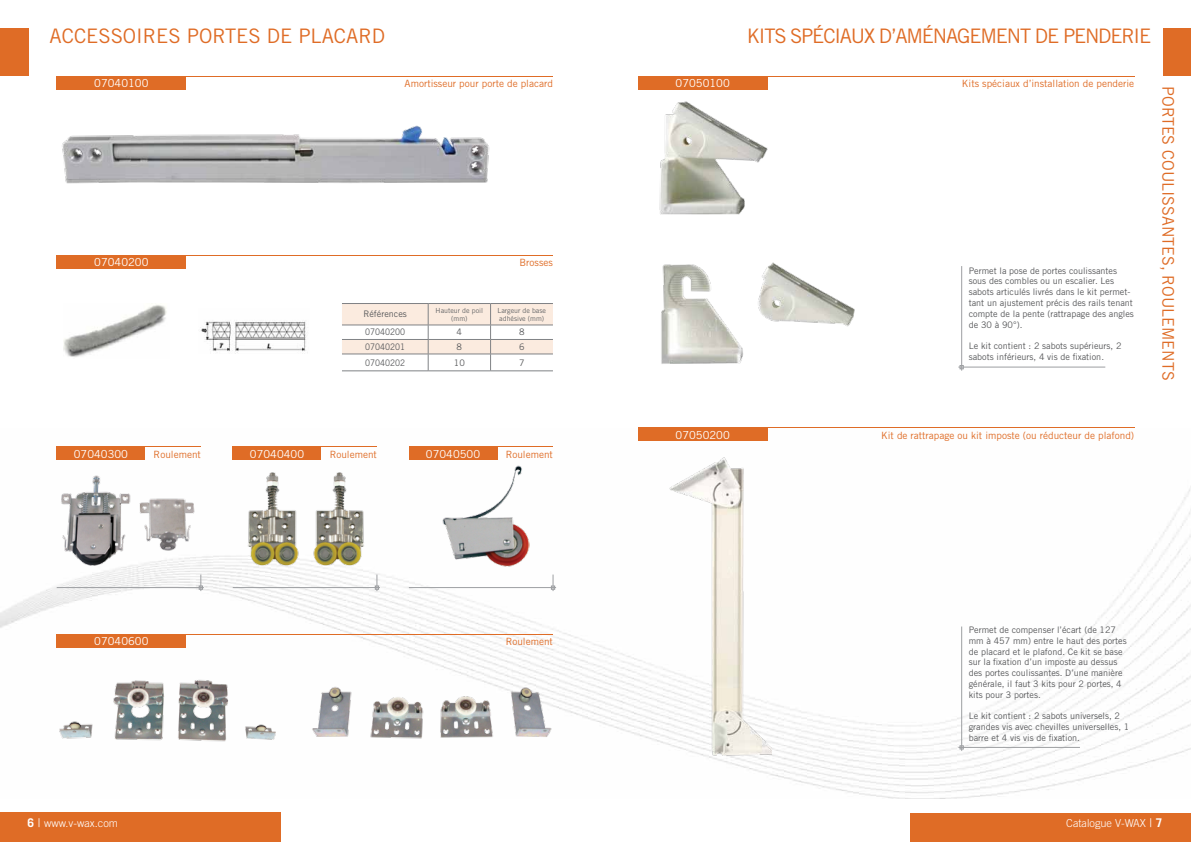
<style>
.page{position:relative;width:1191px;height:842px;background:#fff}
.page>*{position:absolute;margin:0;border:0;box-sizing:border-box;transform-origin:0 0}
.t1{font:20px "Trade Gothic LT Std";letter-spacing:-.06em;color:#df6c26}
.t2{font:16px "Trade Gothic LT Std";color:#df6c26}
.t3{font:11.1px "Trade Gothic LT Std";color:#fff}
.t4{font:300 11px "Trade Gothic LT Std";color:#fff}
.t5{font:10px "Trade Gothic LT Std";color:#df6c26}
.t6{font:9px/10.8px "Trade Gothic LT Std";color:#58595b}
.t7{font:9px "Trade Gothic LT Std";color:#58595b;scale:.91 1}
.t8{font:7px/8.4px "Trade Gothic LT Std";color:#636466;text-align:center}
.s1{font-weight:700;font-size:12px}
.s2{font-weight:400;font-size:12px}
</style>
<div class="page">
<div style="left:910px;top:813px;width:281px;height:29px;background:#df6c26"></div>
<div style="left:1162px;top:28px;width:29px;height:48px;background:#df6c26"></div>
<img style="left:624px;top:428px;width:567px;height:370px">
<div style="left:0;top:813px;width:281px;height:29px;background:#df6c26"></div>
<div style="left:0;top:28px;width:28px;height:48px;background:#df6c26"></div>
<img style="left:0;top:446px;width:624px;height:285px">
<div style="left:57px;top:76px;width:129px;height:14px;background:#df6c26"></div>
<div style="left:57px;top:634px;width:129px;height:14px;background:#df6c26"></div>
<hr style="left:159px;top:76px;width:394px;height:1px;background:#df6c26">
<hr style="left:159px;top:634px;width:394px;height:1px;background:#df6c26">
<div style="left:57px;top:255px;width:129px;height:14px;background:#df6c26"></div>
<hr style="left:159px;top:255px;width:394px;height:1px;background:#df6c26">
<hr style="left:342px;top:371px;width:86px;height:1px;background:#808285">
<hr style="left:428px;top:371px;width:62px;height:1px;background:#808285">
<svg style="left:342px;top:303px;width:211px;height:68px"></svg>
<hr style="left:490px;top:371px;width:63px;height:1px;background:#808285">
<img style="left:63px;top:305px;width:104px;height:52px">
<img style="left:200px;top:321px;width:108px;height:32px">
<hr style="left:126px;top:446px;width:75px;height:1px;background:#df6c26">
<div style="left:57px;top:446px;width:88px;height:14px;background:#df6c26"></div>
<hr style="left:478px;top:446px;width:75px;height:1px;background:#df6c26">
<div style="left:409px;top:446px;width:88px;height:14px;background:#df6c26"></div>
<hr style="left:302px;top:446px;width:75px;height:1px;background:#df6c26">
<div style="left:233px;top:446px;width:88px;height:14px;background:#df6c26"></div>
<hr style="left:57px;top:587px;width:147px;height:1px;background:#9d9fa2">
<hr style="left:233px;top:587px;width:147px;height:1px;background:#9d9fa2">
<hr style="left:409px;top:587px;width:147px;height:1px;background:#9d9fa2">
<svg style="left:199px;top:574px;width:4px;height:17px"></svg>
<svg style="left:375px;top:574px;width:4px;height:17px"></svg>
<svg style="left:551px;top:574px;width:4px;height:17px"></svg>
<img style="left:59px;top:473px;width:136px;height:94px">
<img style="left:248px;top:471px;width:117px;height:97px">
<img style="left:62px;top:125px;width:428px;height:59px">
<img style="left:442px;top:465px;width:87px;height:102px">
<img style="left:59px;top:674px;width:217px;height:68px">
<img style="left:308px;top:683px;width:243px;height:56px">
<div style="left:638px;top:76px;width:129px;height:14px;background:#df6c26"></div>
<div style="left:638px;top:427px;width:129px;height:14px;background:#df6c26"></div>
<hr style="left:740px;top:76px;width:394px;height:1px;background:#df6c26">
<hr style="left:740px;top:427px;width:394px;height:1px;background:#df6c26">
<hr style="left:961px;top:626px;width:1px;height:125px;background:#9d9fa2">
<hr style="left:961px;top:266px;width:1px;height:105px;background:#9d9fa2">
<hr style="left:958px;top:747px;width:122px;height:1px;background:#9d9fa2">
<hr style="left:958px;top:367px;width:147px;height:1px;background:#9d9fa2">
<img style="left:659px;top:101px;width:196px;height:263px">
<img style="left:670px;top:458px;width:101px;height:298px">
<h1 class="t1" style="left:50px;top:24px;width:62px">ACC eSSOIRES</h1>
<h1 class="t1" style="left:187px;top:24px;width:26px">PORTES</h1>
<h1 class="t1" style="left:267px;top:24px;width:105px">DE PLACARD</h1>
<p class="t3" style="left:94px;top:76px;width:56px">07040100</p>
<p class="t5" style="left:404px;top:77px;width:150px">Amortisseur pour porte de placard</p>
<p class="t3" style="left:94px;top:255px;width:56px">07040200</p>
<p class="t5" style="left:519px;top:256px;width:35px">Brosses</p>
<p class="t6" style="left:363px;top:309px;width:45px">références</p>
<p class="t8" style="left:435px;top:306px;width:49px">Hauteur de poil (mm)</p>
<p class="t8" style="left:497px;top:306px;width:50px;text-align:left">Largeur de base adhésive (mm)</p>
<p class="t7" style="left:365px;top:327px;width:45px">07040200</p>
<p class="t6" style="left:456px;top:327px;width:7px">4</p>
<p class="t6" style="left:519px;top:327px;width:7px">8</p>
<p class="t7" style="left:365px;top:341px;width:45px">07040201</p>
<p class="t6" style="left:456px;top:341px;width:7px">8</p>
<p class="t6" style="left:519px;top:341px;width:7px">6</p>
<p class="t7" style="left:365px;top:357px;width:45px">07040202</p>
<p class="t6" style="left:454px;top:357px;width:12px">10</p>
<p class="t6" style="left:519px;top:357px;width:7px">7</p>
<p class="t3" style="left:74px;top:447px;width:56px">07040300</p>
<p class="t3" style="left:250px;top:447px;width:56px">07040400</p>
<p class="t3" style="left:426px;top:447px;width:56px">07040500</p>
<p class="t5" style="left:154px;top:448px;width:49px">Roulement</p>
<p class="t5" style="left:330px;top:448px;width:49px">Roulement</p>
<p class="t5" style="left:506px;top:448px;width:49px">Roulement</p>
<p class="t3" style="left:94px;top:634px;width:56px">07040600</p>
<p class="t4" style="left:27px;top:817px;width:92px"><span class="s1">6</span> <span class="s2">|</span> www.v-wax.com</p>
<p class="t5" style="left:506px;top:635px;width:49px">Roulement</p>
<p class="t3" style="left:675px;top:76px;width:56px">07050100</p>
<h1 class="t1" style="left:747px;top:24px;width:406px">Kits spéciaux d’aménagement de penderie</h1>
<p class="t5" style="left:962px;top:77px;width:174px">Kits spéciaux d’installation de penderie</p>
<p class="t6" style="left:968px;top:265px;width:166px">Permet la pose de portes coulissantes sous des combles ou un escalier. Les sabots articulés livrés dans le kit permet&shy;tant un ajustement précis des rails tenant compte de la pente (rattrapage des angles de 30 à 90°).</p>
<p class="t6" style="left:968px;top:340px;width:154px">Le kit contient : 2 sabots supérieurs, 2 sabots inférieurs, 4 vis de fixation.</p>
<h2 class="t2" style="left:1177px;top:86px;width:296px;rotate:90deg">portes coulissantes, roulements</h2>
<p class="t3" style="left:675px;top:428px;width:56px">07050200</p>
<p class="t5" style="left:881px;top:429px;width:255px">Kit de rattrapage ou kit imposte (ou réducteur de plafond)</p>
<p class="t6" style="left:968px;top:624px;width:159px">Permet de compenser l’écart (de 127 mm à 457 mm) entre le haut des portes de placard et le plafond. Ce kit se base sur la fixation d’un imposte au dessus des portes coulissantes. D’une manière générale, il faut 3 kits pour 2 portes, 4 kits pour 3 portes.</p>
<p class="t6" style="left:968px;top:711px;width:162px">Le kit contient : 2 sabots universels, 2 grandes vis avec chevilles universelles, 1 barre et 4 vis vis de fixation.</p>
<p class="t4" style="left:1066px;top:817px;width:98px">Catalogue V-WAX <span class="s2">|</span> <span class="s1">7</span></p>
</div>
